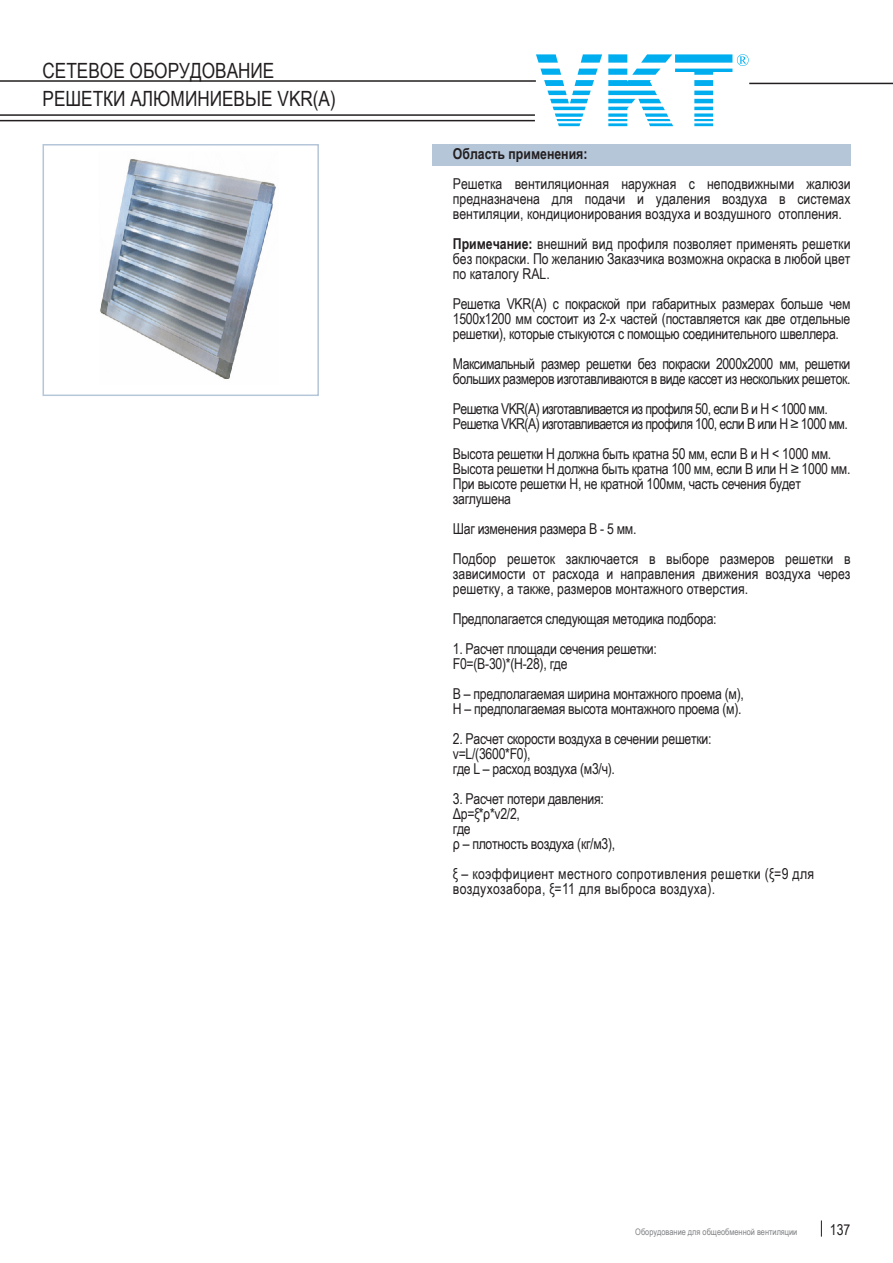
<style>
.page{position:relative;width:893px;height:1263px;background:#fff}
.page>*{position:absolute;margin:0;border:0;box-sizing:border-box;transform-origin:0 0}
.t1{font:21px/28px "Arial Narrow";color:#231f20}
.t2{font:15px/15px "Arial Narrow";letter-spacing:-.02em;color:#231f20;text-align:justify}
.t3{font:15px "Arial Narrow";letter-spacing:-.04em;color:#231f20}
.t4{font:15px/15px "Arial Narrow";letter-spacing:.02em;color:#231f20}
.t5{font:700 15px "Arial Narrow";color:#231f20}
.t6{font:9px "Arial Narrow";color:#808285}
.s1{font-weight:700}
</style>
<div class="page">
<svg style="left:536px;top:54px;width:213px;height:72px"></svg>
<hr style="left:0;top:80px;width:536px;height:2px;background:#231f20">
<hr style="left:749px;top:83px;width:144px;height:1px;background:#231f20">
<hr style="left:0;top:120px;width:535px;height:1px;background:#231f20">
<hr style="left:0;top:114px;width:535px;height:2px;background:#231f20">
<svg style="left:821px;top:1220px;width:1px;height:16px"></svg>
<div style="left:432px;top:144px;width:418px;height:21px;background:#b5c6d9"></div>
<div style="left:43px;top:144px;width:276px;height:252px;border:2px solid #b5c6d9"></div>
<img style="left:100px;top:159px;width:176px;height:220px">
<h1 class="t1" style="left:43px;top:56px;width:295px">СЕТЕВОЕ ОБОРУДОВАНИЕ<br>РЕШЕТКИ АЛЮМИНИЕВЫЕ VKR(A)</h1>
<p class="t5" style="left:453px;top:143px;width:136px">Область применения:</p>
<p class="t2" style="left:453px;top:176px;width:399px">Решетка вентиляционная наружная с неподвижными жалюзи предназначена для подачи и удаления воздуха в системах вентиляции, кондиционирования воздуха и воздушного отопления.</p>
<p class="t2" style="left:453px;top:236px;width:399px"><span class="s1">Примечание:</span> внешний вид профиля позволяет применять решетки без покраски. По желанию Заказчика возможна окраска в любой цвет по каталогу RAL.</p>
<p class="t2" style="left:453px;top:296px;width:399px">Решетка VKR(A) с покраской при габаритных размерах больше чем 1500х1200 мм состоит из 2-х частей (поставляется как две отдельные решетки), которые стыкуются с помощью соединительного швеллера.</p>
<p class="t2" style="left:453px;top:356px;width:399px">Максимальный размер решетки без покраски 2000х2000 мм, решетки больших размеров изготавливаются в виде кассет из нескольких решеток.</p>
<p class="t3" style="left:453px;top:398px;width:376px">Решетка VKR(A) изготавливается из профиля 50, если B и H &lt; 1000 мм.</p>
<p class="t3" style="left:453px;top:413px;width:396px">Решетка VKR(A) изготавливается из профиля 100, если B или H ≥ 1000 мм.</p>
<p class="t2" style="left:453px;top:446px;width:380px">Высота решетки H должна быть кратна 50 мм, если B и H &lt; 1000 мм.</p>
<p class="t2" style="left:453px;top:461px;width:399px">Высота решетки H должна быть кратна 100 мм, если B или H ≥ 1000 мм.</p>
<p class="t2" style="left:453px;top:476px;width:350px">При высоте решетки H, не кратной 100мм, часть сечения будет</p>
<p class="t2" style="left:453px;top:491px;width:60px">заглушена</p>
<p class="t2" style="left:453px;top:521px;width:185px">Шаг изменения размера В - 5 мм.</p>
<p class="t2" style="left:453px;top:551px;width:399px">Подбор решеток заключается в выборе размеров решетки в зависимости от расхода и направления движения воздуха через решетку, а также, размеров монтажного отверстия.</p>
<p class="t2" style="left:453px;top:611px;width:265px">Предполагается следующая методика подбора:</p>
<p class="t2" style="left:453px;top:641px;width:206px">1. Расчет площади сечения решетки:<br>F0=(B-30)*(H-28), где</p>
<p class="t2" style="left:453px;top:686px;width:292px">В – предполагаемая ширина монтажного проема (м),</p>
<p class="t2" style="left:453px;top:701px;width:290px">Н – предполагаемая высота монтажного проема (м).</p>
<p class="t2" style="left:453px;top:731px;width:260px">2. Расчет скорости воздуха в сечении решетки:</p>
<p class="t2" style="left:453px;top:746px;width:79px">ν=L/(3600*F0),</p>
<p class="t2" style="left:453px;top:761px;width:164px">где L – расход воздуха (м3/ч).</p>
<p class="t2" style="left:453px;top:791px;width:153px">3. Расчет потери давления:<br>Δp=ξ*ρ*ν2/2,</p>
<p class="t2" style="left:453px;top:821px;width:19px">где</p>
<p class="t2" style="left:453px;top:836px;width:164px">ρ – плотность воздуха (кг/м3),</p>
<p class="t4" style="left:453px;top:866px;width:363px">ξ – коэффициент местного сопротивления решетки (ξ=9 для воздухозабора, ξ=11 для выброса воздуха).</p>
<p class="t6" style="left:635px;top:1225px;width:164px">Оборудование для общеобменной вентиляции</p>
<p class="t2" style="left:830px;top:1222px;width:22px">137</p>
</div>
